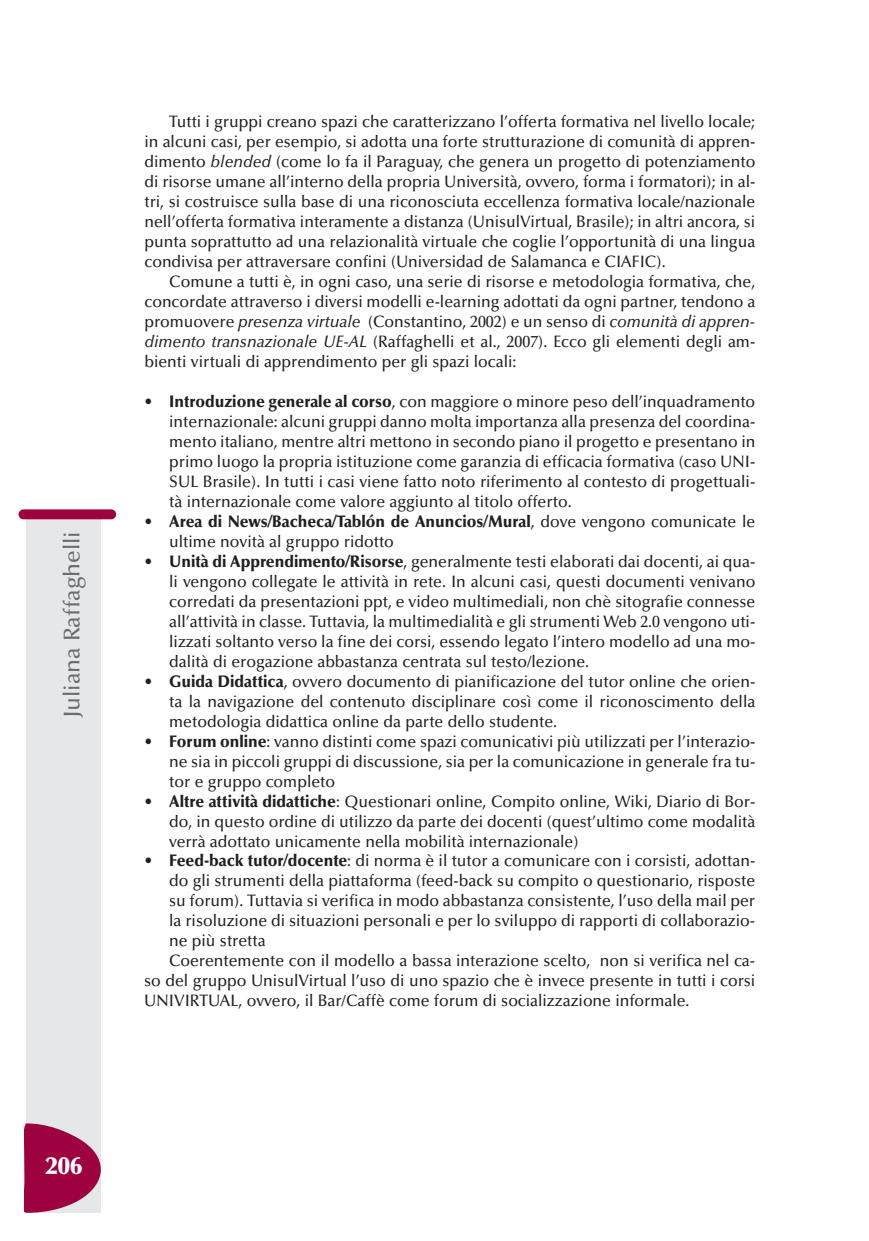
<style>
.page{position:relative;width:869px;height:1241px;background:#fff}
.page>*{position:absolute;margin:0;border:0;box-sizing:border-box;transform-origin:0 0}
.t1{font:900 24.5px "Optima";color:#fff}
.t2{font:500 22.75px "Optima";color:#6c6d70}
.t3{font:500 16.62px/19.9px "Optima";color:#231f20;text-align:justify;scale:.95 1}
.s1{font-style:italic}
.s2{font-weight:900}
</style>
<div class="page">
<div style="left:27px;top:517px;width:74px;height:695px;background:#e6e7e9"></div>
<div style="left:19px;top:509px;width:97px;height:10px;background:#9d0140;border-radius:5px"></div>
<svg style="left:24px;top:1122px;width:77px;height:90px"></svg>
<p class="t2" style="left:63px;top:718px;width:188px;rotate:-90deg">Juliana Raffaghelli</p>
<p class="t3" style="left:169px;top:113px;width:618px">Tutti i gruppi creano spazi che caratterizzano l’offerta formativa nel livello locale;</p>
<p class="t3" style="left:144px;top:133px;width:644px">in alcuni casi, per esempio, si adotta una forte strutturazione di comunità di appren-</p>
<p class="t3" style="left:144px;top:153px;width:644px">dimento <span class="s1">blended</span> (come lo fa il Paraguay, che genera un progetto di potenziamento</p>
<p class="t3" style="left:144px;top:173px;width:644px">di risorse umane all’interno della propria Università, ovvero, forma i formatori); in al-</p>
<p class="t3" style="left:144px;top:193px;width:644px">tri, si costruisce sulla base di una riconosciuta eccellenza formativa locale/nazionale</p>
<p class="t3" style="left:144px;top:213px;width:644px">nell’offerta formativa interamente a distanza (UnisulVirtual, Brasile); in altri ancora, si</p>
<p class="t3" style="left:144px;top:233px;width:644px">punta soprattutto ad una relazionalità virtuale che coglie l’opportunità di una lingua</p>
<p class="t3" style="left:144px;top:253px;width:550px">condivisa per attraversare confini (Universidad de Salamanca e CIAFIC).</p>
<p class="t3" style="left:169px;top:273px;width:618px">Comune a tutti è, in ogni caso, una serie di risorse e metodologia formativa, che,</p>
<p class="t3" style="left:144px;top:293px;width:644px">concordate attraverso i diversi modelli e-learning adottati da ogni partner, tendono a</p>
<p class="t3" style="left:144px;top:313px;width:644px">promuovere <span class="s1">presenza virtuale</span> (Constantino, 2002) e un senso di <span class="s1">comunità di appren-</span></p>
<p class="t3" style="left:144px;top:333px;width:644px"><span class="s1">dimento transnazionale UE-AL</span> (Raffaghelli et al., 2007). Ecco gli elementi degli am-</p>
<p class="t3" style="left:144px;top:353px;width:393px">bienti virtuali di apprendimento per gli spazi locali:</p>
<p class="t3" style="left:169px;top:393px;width:618px;text-indent:-25px">• <span class="s2">Introduzione generale al corso</span>, con maggiore o minore peso dell’inquadramento internazionale: alcuni gruppi danno molta importanza alla presenza del coordina&shy;mento italiano, mentre altri mettono in secondo piano il progetto e presentano in primo luogo la propria istituzione come garanzia di efficacia formativa (caso UNI-SUL Brasile). In tutti i casi viene fatto noto riferimento al contesto di progettuali&shy;tà internazionale come valore aggiunto al titolo offerto.</p>
<p class="t3" style="left:169px;top:513px;width:618px;text-indent:-25px">• <span class="s2">Area di News/Bacheca/Tablón de Anuncios/Mural</span>, dove vengono comunicate le ultime novità al gruppo ridotto</p>
<p class="t3" style="left:169px;top:553px;width:618px;text-indent:-25px">• <span class="s2">Unità di Apprendimento/Risorse</span>, generalmente testi elaborati dai docenti, ai qua&shy;li vengono collegate le attività in rete. In alcuni casi, questi documenti venivano corredati da presentazioni ppt, e video multimediali, non chè sitografie connesse all’attività in classe. Tuttavia, la multimedialità e gli strumenti Web 2.0 vengono uti&shy;lizzati soltanto verso la fine dei corsi, essendo legato l’intero modello ad una mo&shy;dalità di erogazione abbastanza centrata sul testo/lezione.</p>
<p class="t3" style="left:169px;top:672px;width:618px;text-indent:-25px">• <span class="s2">Guida Didattica</span>, ovvero documento di pianificazione del tutor online che orien&shy;ta la navigazione del contenuto disciplinare così come il riconoscimento della metodologia didattica online da parte dello studente.</p>
<p class="t3" style="left:169px;top:732px;width:618px;text-indent:-25px">• <span class="s2">Forum online</span>: vanno distinti come spazi comunicativi più utilizzati per l’interazio&shy;ne sia in piccoli gruppi di discussione, sia per la comunicazione in generale fra tu&shy;tor e gruppo completo</p>
<p class="t3" style="left:169px;top:792px;width:618px;text-indent:-25px">• <span class="s2">Altre attività didattiche</span>: Questionari online, Compito online, Wiki, Diario di Bor&shy;do, in questo ordine di utilizzo da parte dei docenti (quest’ultimo come modalità verrà adottato unicamente nella mobilità internazionale)</p>
<p class="t3" style="left:144px;top:852px;width:644px">• <span class="s2">Feed-back tutor/docente</span>: di norma è il tutor a comunicare con i corsisti, adottan-</p>
<p class="t3" style="left:169px;top:872px;width:618px">do gli strumenti della piattaforma (feed-back su compito o questionario, risposte</p>
<p class="t3" style="left:169px;top:892px;width:618px">su forum). Tuttavia si verifica in modo abbastanza consistente, l’uso della mail per</p>
<p class="t3" style="left:169px;top:912px;width:618px">la risoluzione di situazioni personali e per lo sviluppo di rapporti di collaborazio-</p>
<p class="t3" style="left:169px;top:932px;width:103px">ne più stretta</p>
<p class="t3" style="left:169px;top:952px;width:618px">Coerentemente con il modello a bassa interazione scelto, non si verifica nel ca-</p>
<p class="t3" style="left:144px;top:972px;width:644px">so del gruppo UnisulVirtual l’uso di uno spazio che è invece presente in tutti i corsi</p>
<p class="t3" style="left:144px;top:992px;width:575px">UNIVIRTUAL, ovvero, il Bar/Caffè come forum di socializzazione informale.</p>
<p class="t1" style="left:45px;top:1155px;width:38px">206</p>
</div>
